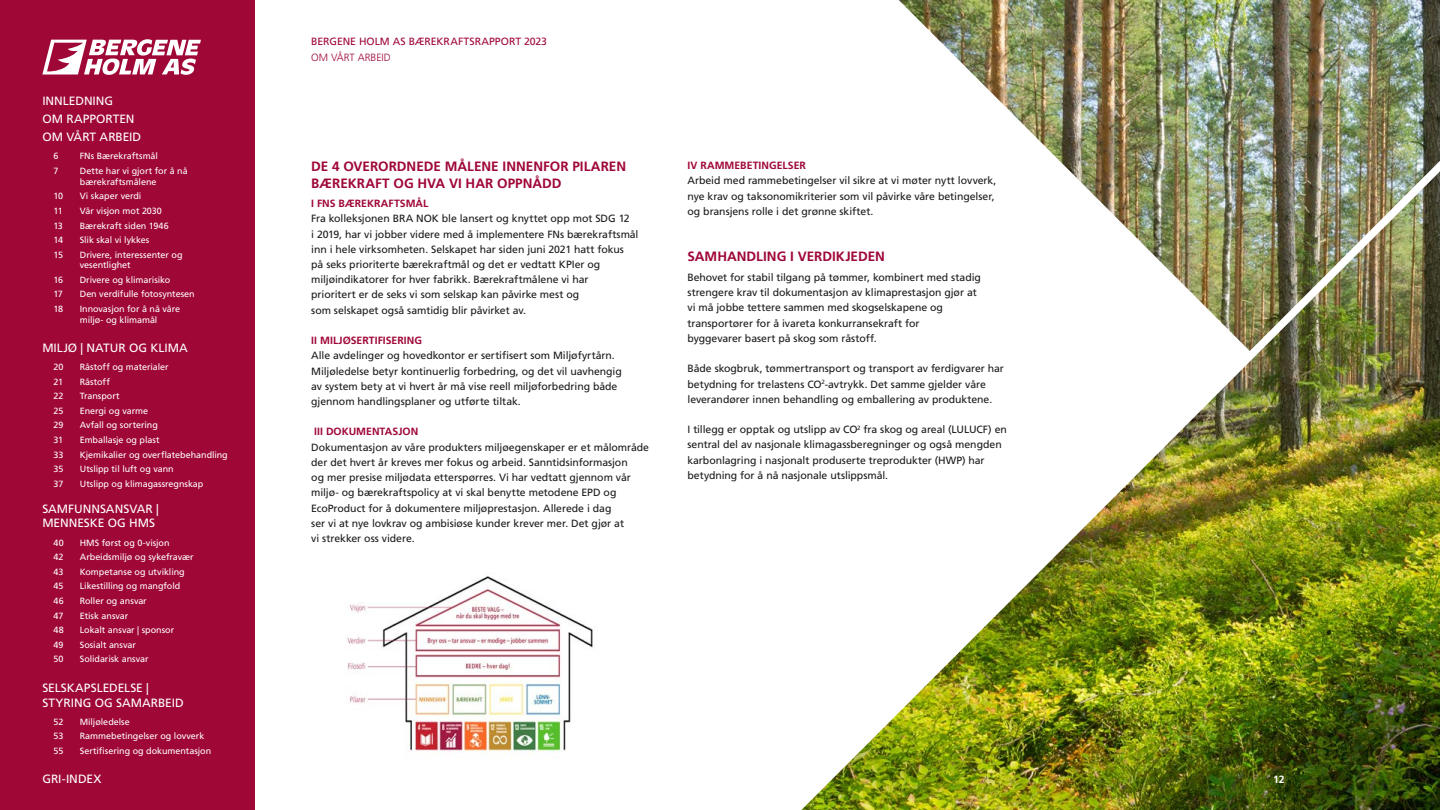
<style>
.page{position:relative;width:1440px;height:810px;background:#fff}
.page>*{position:absolute;margin:0;border:0;box-sizing:border-box;transform-origin:0 0}
.t1{font:700 13.5px/16.2px "Frutiger LT Std";color:#9f0737}
.t2{font:12px/18.1px "Frutiger LT Std";color:#fff}
.t3{font:10.5px/15.2px "Frutiger LT Std";letter-spacing:-.005em;color:#1a1a1a}
.t4{font:700 10.5px "Frutiger LT Std";color:#9f0737}
.t5{font:10.5px "Frutiger LT Std";letter-spacing:-.005em;color:#9f0737}
.t6{font:300 10.5px "Frutiger LT Std";color:#9f0737}
.t7{font:700 10.5px "Frutiger LT Std";color:#fff}
.t8{font:9px/10.8px "Frutiger LT Std";letter-spacing:-.005em;color:#fff}
</style>
<div class="page">
<img style="left:899px;top:0;width:541px;height:110px">
<img style="left:801px;top:110px;width:639px;height:700px">
<img style="left:347px;top:576px;width:246px;height:182px">
<div style="left:0;top:0;width:255px;height:810px;background:#9f0737"></div>
<svg style="left:42px;top:39px;width:159px;height:36px"></svg>
<p class="t2" style="left:42px;top:92px;width:100px">INNLEDNING<br>OM RAPPORTEN<br>OM VÅRT ARBEID</p>
<p class="t8" style="left:54px;top:151px;width:7px">6</p>
<p class="t8" style="left:80px;top:151px;width:80px">FNs Bærekraftsmål</p>
<p class="t8" style="left:54px;top:166px;width:7px">7</p>
<p class="t8" style="left:80px;top:166px;width:109px">Dette har vi gjort for å nå bærekraftsmålene</p>
<p class="t8" style="left:54px;top:191px;width:11px">10</p>
<p class="t8" style="left:80px;top:191px;width:63px">Vi skaper verdi</p>
<p class="t8" style="left:54px;top:205px;width:11px">11</p>
<p class="t8" style="left:80px;top:205px;width:84px">Vår visjon mot 2030</p>
<p class="t8" style="left:54px;top:220px;width:11px">13</p>
<p class="t8" style="left:80px;top:220px;width:90px">Bærekraft siden 1946</p>
<p class="t8" style="left:54px;top:235px;width:11px">14</p>
<p class="t8" style="left:80px;top:235px;width:71px">Slik skal vi lykkes</p>
<p class="t8" style="left:54px;top:249px;width:11px">15</p>
<p class="t8" style="left:80px;top:249px;width:104px">Drivere, interessenter og vesentlighet</p>
<p class="t8" style="left:54px;top:274px;width:11px">16</p>
<p class="t8" style="left:80px;top:274px;width:92px">Drivere og klimarisiko</p>
<p class="t8" style="left:54px;top:289px;width:11px">17</p>
<p class="t8" style="left:80px;top:289px;width:116px">Den verdifulle fotosyntesen</p>
<p class="t8" style="left:54px;top:303px;width:11px">18</p>
<p class="t8" style="left:80px;top:303px;width:102px">Innovasjon for å nå våre miljø- og klimamål</p>
<p class="t2" style="left:42px;top:339px;width:147px">MILJØ | NATUR OG KLIMA</p>
<p class="t8" style="left:54px;top:362px;width:11px">20</p>
<p class="t8" style="left:80px;top:362px;width:90px">Råstoff og materialer</p>
<p class="t8" style="left:54px;top:376px;width:11px">21</p>
<p class="t8" style="left:80px;top:376px;width:32px">Råstoff</p>
<p class="t8" style="left:54px;top:391px;width:11px">22</p>
<p class="t8" style="left:80px;top:391px;width:41px">Transport</p>
<p class="t8" style="left:54px;top:405px;width:11px">25</p>
<p class="t8" style="left:80px;top:405px;width:70px">Energi og varme</p>
<p class="t8" style="left:54px;top:420px;width:11px">29</p>
<p class="t8" style="left:80px;top:420px;width:80px">Avfall og sortering</p>
<p class="t8" style="left:54px;top:435px;width:11px">31</p>
<p class="t8" style="left:80px;top:435px;width:81px">Emballasje og plast</p>
<p class="t8" style="left:54px;top:449px;width:11px">33</p>
<p class="t8" style="left:80px;top:449px;width:149px">Kjemikalier og overflatebehandling</p>
<p class="t8" style="left:54px;top:464px;width:11px">35</p>
<p class="t8" style="left:80px;top:464px;width:95px">Utslipp til luft og vann</p>
<p class="t8" style="left:54px;top:478px;width:11px">37</p>
<p class="t8" style="left:80px;top:478px;width:125px">Utslipp og klimagassregnskap</p>
<p class="t2" style="left:42px;top:502px;width:118px;line-height:14.4px">SAMFUNNSANSVAR |<br>MENNESKE OG HMS</p>
<p class="t8" style="left:54px;top:537px;width:12px">40</p>
<p class="t8" style="left:80px;top:537px;width:91px">HMS først og 0-visjon</p>
<p class="t8" style="left:54px;top:552px;width:11px">42</p>
<p class="t8" style="left:80px;top:552px;width:115px">Arbeidsmiljø og sykefravær</p>
<p class="t8" style="left:54px;top:566px;width:11px">43</p>
<p class="t8" style="left:80px;top:566px;width:106px">Kompetanse og utvikling</p>
<p class="t8" style="left:54px;top:581px;width:11px">45</p>
<p class="t8" style="left:80px;top:581px;width:102px">Likestilling og mangfold</p>
<p class="t8" style="left:54px;top:595px;width:12px">46</p>
<p class="t8" style="left:80px;top:595px;width:68px">Roller og ansvar</p>
<p class="t8" style="left:54px;top:610px;width:11px">47</p>
<p class="t8" style="left:80px;top:610px;width:50px">Etisk ansvar</p>
<p class="t8" style="left:54px;top:625px;width:12px">48</p>
<p class="t8" style="left:80px;top:625px;width:96px">Lokalt ansvar | sponsor</p>
<p class="t8" style="left:54px;top:639px;width:11px">49</p>
<p class="t8" style="left:80px;top:639px;width:58px">Sosialt ansvar</p>
<p class="t8" style="left:54px;top:654px;width:12px">50</p>
<p class="t8" style="left:80px;top:654px;width:70px">Solidarisk ansvar</p>
<p class="t2" style="left:42px;top:680px;width:143px;line-height:15px">SELSKAPSLEDELSE |<br>STYRING OG SAMARBEID</p>
<p class="t8" style="left:54px;top:716px;width:11px">52</p>
<p class="t8" style="left:80px;top:716px;width:51px">Miljøledelse</p>
<p class="t8" style="left:54px;top:731px;width:11px">53</p>
<p class="t8" style="left:80px;top:731px;width:126px">Rammebetingelser og lovverk</p>
<p class="t8" style="left:54px;top:745px;width:11px">55</p>
<p class="t8" style="left:80px;top:745px;width:133px">Sertifisering og dokumentasjon</p>
<p class="t2" style="left:42px;top:770px;width:61px">GRI-INDEX</p>
<p class="t5" style="left:311px;top:36px;width:237px">BERGENE HOLM AS BÆREKRAFTSRAPPORT 2023</p>
<p class="t6" style="left:311px;top:51px;width:81px">OM VÅRT ARBEID</p>
<p class="t1" style="left:311px;top:159px;width:316px">DE 4 OVERORDNEDE MÅLENE INNENFOR PILAREN<br>BÆREKRAFT OG HVA VI HAR OPPNÅDD</p>
<p class="t4" style="left:311px;top:197px;width:119px">I FNS BÆREKRAFTSMÅL</p>
<p class="t3" style="left:311px;top:211px;width:329px">Fra kolleksjonen BRA NOK ble lansert og knyttet opp mot SDG 12<br>i 2019, har vi jobber videre med å implementere FNs bærekraftsmål inn i hele virksomheten. Selskapet har siden juni 2021 hatt fokus på seks prioriterte bærekraftmål og det er vedtatt KPIer og miljøindikatorer for hver fabrikk. Bærekraftmålene vi har<br>prioritert er de seks vi som selskap kan påvirke mest og<br>som selskapet også samtidig blir påvirket av.</p>
<p class="t4" style="left:311px;top:334px;width:112px">II MILJØSERTIFISERING</p>
<p class="t3" style="left:311px;top:348px;width:312px">Alle avdelinger og hovedkontor er sertifisert som Miljøfyrtårn.<br>Miljøledelse betyr kontinuerlig forbedring, og det vil uavhengig av system bety at vi hvert år må vise reell miljøforbedring både gjennom handlingsplaner og utførte tiltak.</p>
<p class="t4" style="left:314px;top:426px;width:106px">III DOKUMENTASJON</p>
<p class="t3" style="left:311px;top:439px;width:339px">Dokumentasjon av våre produkters miljøegenskaper er et målområde der det hvert år kreves mer fokus og arbeid. Sanntidsinformasjon<br>og mer presise miljødata etterspørres. Vi har vedtatt gjennom vår miljø- og bærekraftspolicy at vi skal benytte metodene EPD og EcoProduct for å dokumentere miljøprestasjon. Allerede i dag<br>ser vi at nye lovkrav og ambisiøse kunder krever mer. Det gjør at<br>vi strekker oss videre.</p>
<p class="t4" style="left:687px;top:159px;width:120px">IV RAMMEBETINGELSER</p>
<p class="t3" style="left:687px;top:173px;width:310px">Arbeid med rammebetingelser vil sikre at vi møter nytt lovverk, nye krav og taksonomikriterier som vil påvirke våre betingelser, og bransjens rolle i det grønne skiftet.</p>
<p class="t1" style="left:687px;top:249px;width:199px">SAMHANDLING I VERDIKJEDEN</p>
<p class="t3" style="left:687px;top:270px;width:295px">Behovet for stabil tilgang på tømmer, kombinert med stadig strengere krav til dokumentasjon av klimaprestasjon gjør at vi må jobbe tettere sammen med skogselskapene og transportører for å ivareta konkurransekraft for<br>byggevarer basert på skog som råstoff.</p>
<p class="t3" style="left:687px;top:361px;width:318px">Både skogbruk, tømmertransport og transport av ferdigvarer har betydning for trelastens CO<sup>2</sup>-avtrykk. Det samme gjelder våre leverandører innen behandling og emballering av produktene.</p>
<p class="t3" style="left:688px;top:422px;width:321px">I tillegg er opptak og utslipp av CO<sup>2</sup> fra skog og areal (LULUCF) en sentral del av nasjonale klimagassberegninger og også mengden karbonlagring i nasjonalt produserte treprodukter (HWP) har betydning for å nå nasjonale utslippsmål.</p>
<p class="t7" style="left:1273px;top:773px;width:13px">12</p>
</div>
